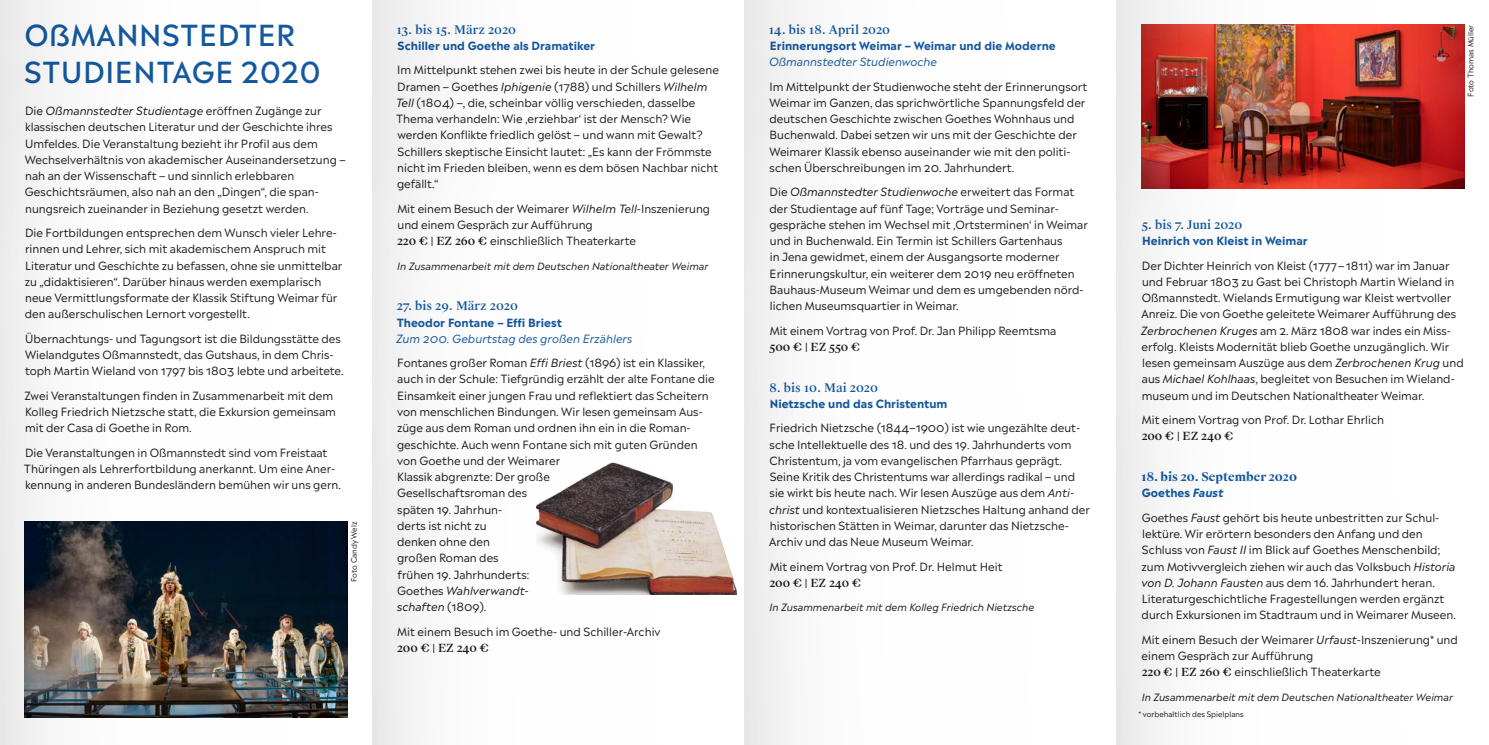
<style>
.page{position:relative;width:1489px;height:745px;background:#fff}
.page>*{position:absolute;margin:0;border:0;box-sizing:border-box;transform-origin:0 0}
.t1{font:500 28.75px/36.2px "Madera";letter-spacing:.02em;color:#15599f}
.t2{font:500 11.88px "Suisse Works";color:#15599f}
.t3{font:700 11.88px "Suisse Works";color:#15599f}
.t4{font:11.25px/16.2px "Madera";color:#1a1a18}
.t5{font:700 11.25px "Madera";color:#15599f}
.t6{font:500 11.25px "Suisse Works";color:#1a1a18}
.t7{font:italic 11.25px "Madera";color:#15599f}
.t8{font:italic 10px "Madera";color:#1a1a18}
.t9{font:7.5px "Madera";color:#1a1a18}
.s1{font-style:italic}
.s2{font-family:"Suisse Works";font-weight:500}
.s3{font-style:italic;color:#15599f}
.s4{font-weight:700;color:#15599f}
.s5{font-weight:700;font-style:italic;color:#15599f}
</style>
<div class="page">
<div style="left:0;top:0;width:383px;height:744px;background:#1a1a18;opacity:.1"></div>
<div style="left:362px;top:0;width:393px;height:744px;background:#1a1a18;opacity:.1"></div>
<div style="left:734px;top:0;width:393px;height:744px;background:#1a1a18;opacity:.1"></div>
<div style="left:1106px;top:0;width:382px;height:744px;background:#1a1a18;opacity:.1"></div>
<h1 class="t1" style="left:24px;top:14px;width:298px">OßMANNSTEDTER<br>STUDIENTAGE 2020</h1>
<p class="t4" style="left:25px;top:101px;width:322px">Die <span class="s1">Oßmannstedter Studientage</span> eröffnen Zugänge zur klassischen deutschen Literatur und der Geschichte ihres Umfeldes. Die Veranstaltung bezieht ihr Profil aus dem Wechselverhältnis von akademischer Auseinandersetzung – nah an der Wissenschaft – und sinnlich erlebbaren Geschichtsräumen, also nah an den „Dingen“, die span&shy;nungsreich zueinander in Beziehung gesetzt werden.</p>
<p class="t4" style="left:25px;top:223px;width:319px">Die Fortbildungen entsprechen dem Wunsch vieler Lehre&shy;rinnen und Lehrer, sich mit akademischem Anspruch mit Literatur und Geschichte zu befassen, ohne sie unmittelbar zu „didaktisieren“. Darüber hinaus werden exemplarisch neue Vermittlungsformate der Klassik Stiftung Weimar für den außerschulischen Lernort vorgestellt.</p>
<p class="t4" style="left:25px;top:329px;width:320px">Übernachtungs- und Tagungsort ist die Bildungsstätte des<br>Wielandgutes Oßmannstedt, das Gutshaus, in dem Chris&shy;toph Martin Wieland von 1797 bis 1803 lebte und arbeitete.</p>
<p class="t4" style="left:24px;top:385px;width:313px">Zwei Veranstaltungen finden in Zusammenarbeit mit dem<br>Kolleg Friedrich Nietzsche statt, die Exkursion gemeinsam mit der Casa di Goethe in Rom.</p>
<p class="t4" style="left:24px;top:442px;width:318px">Die Veranstaltungen in Oßmannstedt sind vom Freistaat<br>Thüringen als Lehrerfortbildung anerkannt. Um eine Aner&shy;kennung in anderen Bundesländern bemühen wir uns gern.</p>
<p class="t9" style="left:347px;top:581px;width:62px;rotate:-90deg">Foto Candy Welz</p>
<p class="t2" style="left:396px;top:22px;width:121px">13. bis 15. März 2020</p>
<p class="t5" style="left:397px;top:36px;width:199px">Schiller und Goethe als Dramatiker</p>
<p class="t4" style="left:395px;top:60px;width:325px">Im Mittelpunkt stehen zwei bis heute in der Schule gelesene Dramen – Goethes <span class="s1">Iphigenie</span> (1788) und Schillers <span class="s1">Wilhelm Tell</span> (1804) –, die, scheinbar völlig verschieden, dasselbe Thema verhandeln: Wie ‚erziehbar‘ ist der Mensch? Wie werden Konflikte friedlich gelöst – und wann mit Gewalt?<br>Schillers skeptische Einsicht lautet: „Es kann der Frömmste nicht im Frieden bleiben, wenn es dem bösen Nachbar nicht gefällt.“</p>
<p class="t4" style="left:397px;top:199px;width:314px">Mit einem Besuch der Weimarer <span class="s1">Wilhelm Tell</span>-Inszenierung und einem Gespräch zur Aufführung<br><span class="s2">220 € | EZ 260 €</span> einschließlich Theaterkarte</p>
<p class="t8" style="left:397px;top:257px;width:313px">In Zusammenarbeit mit dem Deutschen Nationaltheater Weimar</p>
<p class="t2" style="left:397px;top:298px;width:122px">27. bis 29. März 2020</p>
<p class="t5" style="left:396px;top:312px;width:167px">Theodor Fontane – Effi Briest</p>
<p class="t4" style="left:396px;top:325px;width:310px;line-height:24.4px"><span class="s3">Zum 200. Geburtstag des großen Erzählers<br></span>Fontanes großer Roman <span class="s1">Effi Briest</span> (1896) ist ein Klassiker,</p>
<p class="t4" style="left:397px;top:369px;width:319px">auch in der Schule: Tiefgründig erzählt der alte Fontane die<br>Einsamkeit einer jungen Frau und reflektiert das Scheitern von menschlichen Bindungen. Wir lesen gemeinsam Aus&shy;züge aus dem Roman und ordnen ihn ein in die Roman&shy;geschichte. Auch wenn Fontane sich mit guten Gründen von Goethe und der Weimarer<br>Klassik abgrenzte: Der große<br>Gesellschaftsroman des<br>späten 19. Jahrhun-<br>derts ist nicht zu<br>denken ohne den<br>großen Roman des<br>frühen 19. Jahrhunderts:<br>Goethes <span class="s1">Wahlverwandt-<br>schaften</span> (1809).</p>
<p class="t4" style="left:397px;top:621px;width:265px">Mit einem Besuch im Goethe- und Schiller-Archiv</p>
<p class="t6" style="left:397px;top:640px;width:93px">200 € | EZ 240 €</p>
<p class="t2" style="left:768px;top:22px;width:123px">14. bis 18. April 2020</p>
<p class="t5" style="left:769px;top:36px;width:287px">Erinnerungsort Weimar – Weimar und die Moderne</p>
<p class="t7" style="left:769px;top:52px;width:169px">Oßmannstedter Studienwoche</p>
<p class="t4" style="left:769px;top:77px;width:319px">Im Mittelpunkt der Studienwoche steht der Erinnerungsort Weimar im Ganzen, das sprichwörtliche Spannungsfeld der deutschen Geschichte zwischen Goethes Wohnhaus und Buchenwald. Dabei setzen wir uns mit der Geschichte der Weimarer Klassik ebenso auseinander wie mit den politi&shy;schen Überschreibungen im 20. Jahrhundert.</p>
<p class="t4" style="left:769px;top:182px;width:320px">Die <span class="s1">Oßmannstedter Studienwoche</span> erweitert das Format der Studientage auf fünf Tage; Vorträge und Seminar&shy;gespräche stehen im Wechsel mit ‚Ortsterminen‘ in Weimar und in Buchenwald. Ein Termin ist Schillers Gartenhaus<br>in Jena gewidmet, einem der Ausgangsorte moderner Erinnerungskultur, ein weiterer dem 2019 neu eröffneten Bauhaus-Museum Weimar und dem es umgebenden nörd&shy;lichen Museumsquartier in Weimar.</p>
<p class="t4" style="left:769px;top:320px;width:288px">Mit einem Vortrag von Prof. Dr. Jan Philipp Reemtsma</p>
<p class="t6" style="left:769px;top:340px;width:92px">500 € | EZ 550 €</p>
<p class="t2" style="left:769px;top:380px;width:110px">8. bis 10. Mai 2020</p>
<p class="t5" style="left:769px;top:393px;width:179px">Nietzsche und das Christentum</p>
<p class="t4" style="left:769px;top:418px;width:322px">Friedrich Nietzsche (1844–1900) ist wie ungezählte deut&shy;sche Intellektuelle des 18. und des 19. Jahrhunderts vom Christentum, ja vom evangelischen Pfarrhaus geprägt.<br>Seine Kritik des Christentums war allerdings radikal – und sie wirkt bis heute nach. Wir lesen Auszüge aus dem <span class="s1">Anti&shy;christ</span> und kontextualisieren Nietzsches Haltung anhand der historischen Stätten in Weimar, darunter das Nietzsche-Archiv und das Neue Museum Weimar.</p>
<p class="t4" style="left:769px;top:556px;width:234px">Mit einem Vortrag von Prof. Dr. Helmut Heit</p>
<p class="t6" style="left:769px;top:575px;width:93px">200 € | EZ 240 €</p>
<p class="t8" style="left:769px;top:598px;width:266px">In Zusammenarbeit mit dem Kolleg Friedrich Nietzsche</p>
<p class="t9" style="left:1463px;top:96px;width:73px;rotate:-90deg">Foto Thomas Müller</p>
<p class="t2" style="left:1141px;top:217px;width:102px">5. bis 7. Juni 2020</p>
<p class="t5" style="left:1141px;top:231px;width:167px">Heinrich von Kleist in Weimar</p>
<p class="t4" style="left:1140px;top:255px;width:324px">Der Dichter Heinrich von Kleist (1777–1811) war im Januar und Februar 1803 zu Gast bei Christoph Martin Wieland in Oßmannstedt. Wielands Ermutigung war Kleist wertvoller Anreiz. Die von Goethe geleitete Weimarer Aufführung des <span class="s1">Zerbrochenen Kruges</span> am 2. März 1808 war indes ein Miss&shy;erfolg. Kleists Modernität blieb Goethe unzugänglich. Wir lesen gemeinsam Auszüge aus dem <span class="s1">Zerbrochenen Krug</span> und aus <span class="s1">Michael Kohlhaas</span>, begleitet von Besuchen im Wieland&shy;museum und im Deutschen Nationaltheater Weimar.</p>
<p class="t4" style="left:1141px;top:410px;width:244px">Mit einem Vortrag von Prof. Dr. Lothar Ehrlich</p>
<p class="t6" style="left:1141px;top:429px;width:93px">200 € | EZ 240 €</p>
<p class="t3" style="left:1141px;top:469px;width:157px">18. bis 20. September 2020</p>
<p class="t4" style="left:1141px;top:479px;width:299px;line-height:24.4px"><span class="s4">Goethes</span> <span class="s5">Faust<br></span>Goethes <span class="s1">Faust</span> gehört bis heute unbestritten zur Schul-</p>
<p class="t4" style="left:1141px;top:524px;width:316px">lektüre. Wir erörtern besonders den Anfang und den Schluss von <span class="s1">Faust II</span> im Blick auf Goethes Menschenbild; zum Motivvergleich ziehen wir auch das Volksbuch <span class="s1">Historia von D. Johann Fausten</span> aus dem 16. Jahrhundert heran.<br>Literaturgeschichtliche Fragestellungen werden ergänzt durch Exkursionen im Stadtraum und in Weimarer Museen.</p>
<p class="t4" style="left:1141px;top:629px;width:318px">Mit einem Besuch der Weimarer <span class="s1">Urfaust</span>-Inszenierung* und einem Gespräch zur Aufführung<br><span class="s2">220 € | EZ 260 €</span> einschließlich Theaterkarte</p>
<p class="t8" style="left:1141px;top:688px;width:313px">In Zusammenarbeit mit dem Deutschen Nationaltheater Weimar</p>
<p class="t9" style="left:1138px;top:707px;width:107px">* vorbehaltlich des Spielplans</p>
</div>
